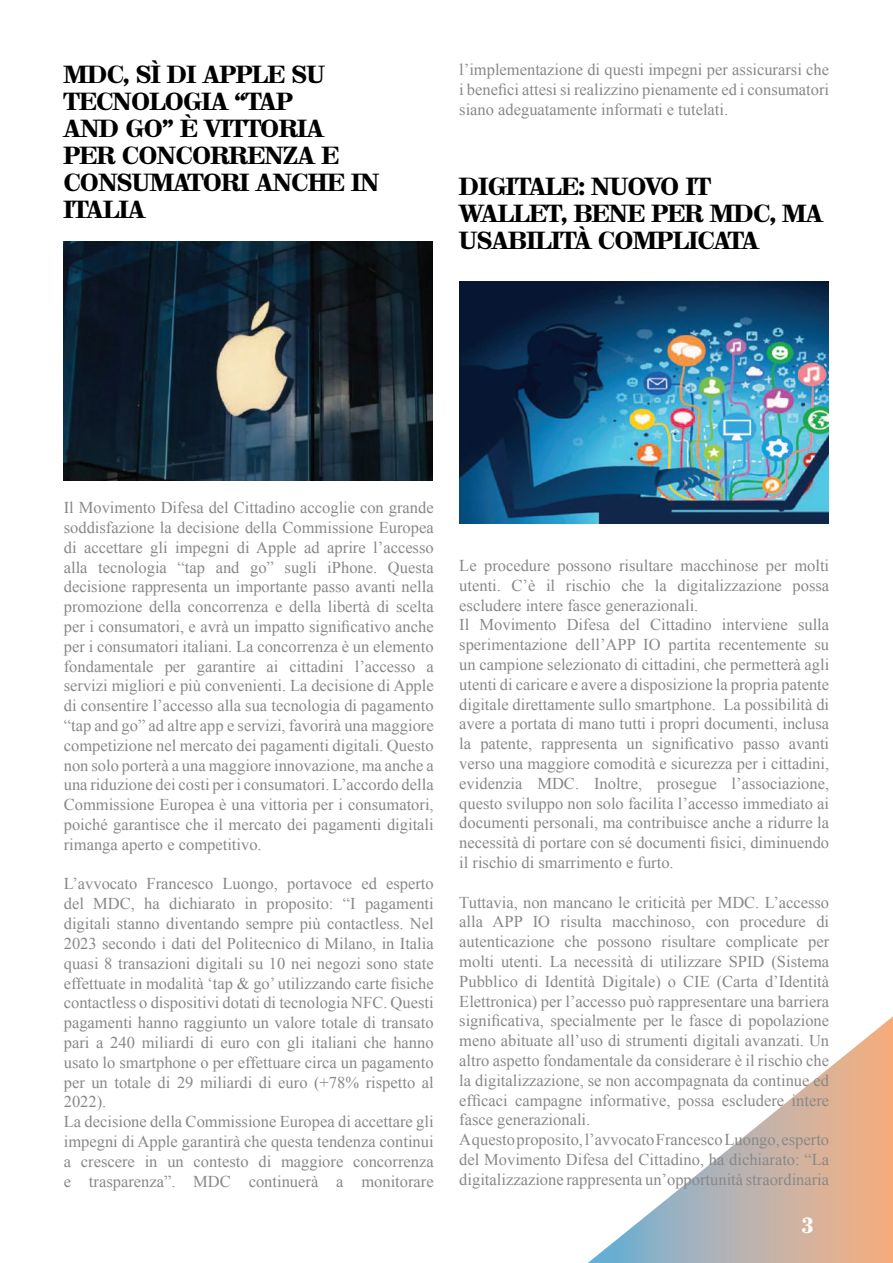
<style>
.page{position:relative;width:893px;height:1263px;background:#fff}
.page>*{position:absolute;margin:0;border:0;box-sizing:border-box;transform-origin:0 0}
.t1{font:800 24px/27px "Valencia";color:#000}
.t2{font:800 22.5px "Valencia";color:#fff}
.t3{font:16.5px/19.8px "Times New Roman";color:#898888}
</style>
<div class="page">
<svg style="left:588px;top:1016px;width:305px;height:247px"></svg>
<img style="left:64px;top:241px;width:369px;height:239px">
<img style="left:459px;top:281px;width:369px;height:243px">
<h1 class="t1" style="left:64px;top:61px;width:317px">MDC, SÌ DI APPLE SU<br>TECNOLOGIA “TAP<br>AND GO” È VITTORIA<br>PER CONCORRENZA E<br>CONSUMATORI ANCHE IN<br>ITALIA</h1>
<p class="t3" style="left:459px;top:60px;width:371px;text-align:justify">l’implementazione di questi impegni per assicurarsi che i benefici attesi si realizzino pienamente ed i consumatori siano adeguatamente informati e tutelati.</p>
<h1 class="t1" style="left:459px;top:173px;width:365px">DIGITALE: NUOVO IT<br>WALLET, BENE PER MDC, MA<br>USABILITÀ COMPLICATA</h1>
<p class="t3" style="left:64px;top:497px;width:371px;text-align:justify">Il Movimento Difesa del Cittadino accoglie con grande soddisfazione la decisione della Commissione Europea di accettare gli impegni di Apple ad aprire l’accesso alla tecnologia “tap and go” sugli iPhone. Questa decisione rappresenta un importante passo avanti nella promozione della concorrenza e della libertà di scelta per i consumatori, e avrà un impatto significativo anche per i consumatori italiani. La concorrenza è un elemento fondamentale per garantire ai cittadini l’accesso a servizi migliori e più convenienti. La decisione di Apple di consentire l’accesso alla sua tecnologia di pagamento “tap and go” ad altre app e servizi, favorirà una maggiore competizione nel mercato dei pagamenti digitali. Questo non solo porterà a una maggiore innovazione, ma anche a una riduzione dei costi per i consumatori. L’accordo della Commissione Europea è una vittoria per i consumatori, poiché garantisce che il mercato dei pagamenti digitali rimanga aperto e competitivo.</p>
<p class="t3" style="left:64px;top:874px;width:371px">L’avvocato Francesco Luongo, portavoce ed esperto del MDC, ha dichiarato in proposito: “I pagamenti digitali stanno diventando sempre più contactless. Nel 2023 secondo i dati del Politecnico di Milano, in Italia quasi 8 transazioni digitali su 10 nei negozi sono state effettuate in modalità ‘tap &amp; go’ utilizzando carte fisiche contactless o dispositivi dotati di tecnologia NFC. Questi pagamenti hanno raggiunto un valore totale di transato pari a 240 miliardi di euro con gli italiani che hanno usato lo smartphone o per effettuare circa un pagamento per un totale di 29 miliardi di euro (+78% rispetto al 2022).<br>La decisione della Commissione Europea di accettare gli impegni di Apple garantirà che questa tendenza continui a crescere in un contesto di maggiore concorrenza e trasparenza”. MDC continuerà a monitorare</p>
<p class="t3" style="left:459px;top:555px;width:371px">Le procedure possono risultare macchinose per molti utenti. C’è il rischio che la digitalizzazione possa escludere intere fasce generazionali.<br>Il Movimento Difesa del Cittadino interviene sulla sperimentazione dell’APP IO partita recentemente su un campione selezionato di cittadini, che permetterà agli utenti di caricare e avere a disposizione la propria patente digitale direttamente sullo smartphone. La possibilità di avere a portata di mano tutti i propri documenti, inclusa la patente, rappresenta un significativo passo avanti verso una maggiore comodità e sicurezza per i cittadini, evidenzia MDC. Inoltre, prosegue l’associazione, questo sviluppo non solo facilita l’accesso immediato ai documenti personali, ma contribuisce anche a ridurre la necessità di portare con sé documenti fisici, diminuendo il rischio di smarrimento e furto.</p>
<p class="t3" style="left:459px;top:892px;width:371px">Tuttavia, non mancano le criticità per MDC. L’accesso alla APP IO risulta macchinoso, con procedure di autenticazione che possono risultare complicate per molti utenti. La necessità di utilizzare SPID (Sistema Pubblico di Identità Digitale) o CIE (Carta d’Identità Elettronica) per l’accesso può rappresentare una barriera significativa, specialmente per le fasce di popolazione meno abituate all’uso di strumenti digitali avanzati. Un altro aspetto fondamentale da considerare è il rischio che la digitalizzazione, se non accompagnata da continue ed efficaci campagne informative, possa escludere intere fasce generazionali.<br>A questo proposito, l’avvocato Francesco Luongo, esperto del Movimento Difesa del Cittadino, ha dichiarato: “La digitalizzazione rappresenta un’opportunità straordinaria</p>
<h2 class="t2" style="left:802px;top:1211px;width:13px">3</h2>
</div>
